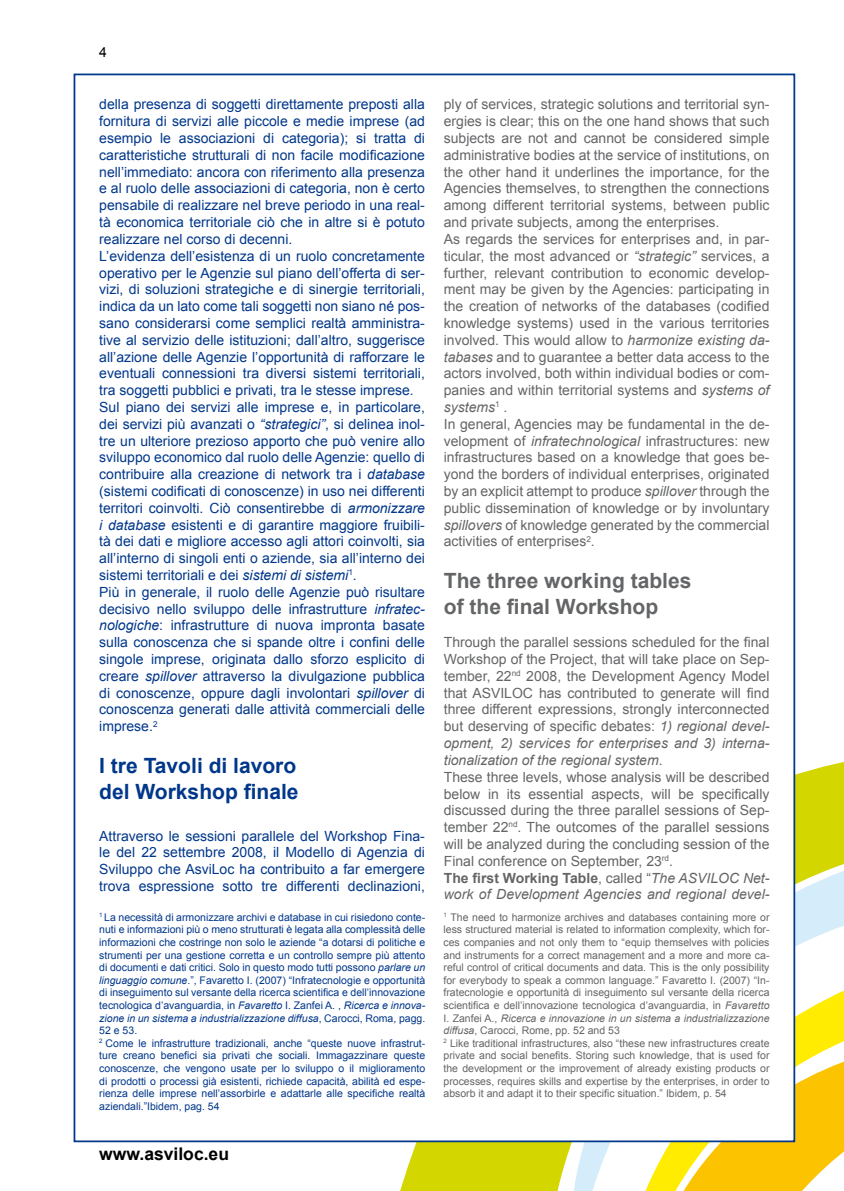
<style>
.page{position:relative;width:844px;height:1191px;background:#fff}
.page>*{position:absolute;margin:0;border:0;box-sizing:border-box;transform-origin:0 0}
.t1{font:700 21px/25.2px "Arial";color:#646567}
.t2{font:700 21px/25.2px "Arial";color:#00378b}
.t3{font:700 17.5px "Arial";color:#000}
.t4{font:14px/16.8px "Arial";color:#00378b}
.t5{font:14px/16.8px "Arial";color:#646567}
.t6{font:14px "Arial";color:#000}
.t7{font:10.5px/12.6px "Arial";color:#00378b}
.t8{font:10.5px/12.6px "Arial";color:#646567}
.s1{font-style:italic}
.s2{font-weight:700}
</style>
<div class="page">
<svg style="left:382px;top:658px;width:461px;height:533px;fill:#d4d600"></svg>
<svg style="left:620px;top:869px;width:223px;height:322px"></svg>
<div style="left:74px;top:74px;width:720px;height:1067px;background:#fff"></div>
<p class="t6" style="left:99px;top:43px;width:9px">4</p>
<p class="t4" style="left:99px;top:96px;width:327px">della presenza di soggetti direttamente preposti alla fornitura di servizi alle piccole e medie imprese (ad esempio le associazioni di categoria); si tratta di caratteristiche strutturali di non facile modificazione nell’immediato: ancora con riferimento alla presenza e al ruolo delle associazioni di categoria, non è certo pensabile di realizzare nel breve periodo in una real&shy;tà economica territoriale ciò che in altre si è potuto realizzare nel corso di decenni.<br>L’evidenza dell’esistenza di un ruolo concretamente operativo per le Agenzie sul piano dell’offerta di ser&shy;vizi, di soluzioni strategiche e di sinergie territoriali, indica da un lato come tali soggetti non siano né pos&shy;sano considerarsi come semplici realtà amministra&shy;tive al servizio delle istituzioni; dall’altro, suggerisce all’azione delle Agenzie l’opportunità di rafforzare le eventuali connessioni tra diversi sistemi territoriali, tra soggetti pubblici e privati, tra le stesse imprese.<br>Sul piano dei servizi alle imprese e, in particolare, dei servizi più avanzati o <span class="s1">“strategici”</span>, si delinea inol&shy;tre un ulteriore prezioso apporto che può venire allo sviluppo economico dal ruolo delle Agenzie: quello di contribuire alla creazione di network tra i <span class="s1">database </span>(sistemi codificati di conoscenze) in uso nei differenti territori coinvolti. Ciò consentirebbe di <span class="s1">armonizzare i database</span> esistenti e di garantire maggiore fruibili&shy;tà dei dati e migliore accesso agli attori coinvolti, sia all’interno di singoli enti o aziende, sia all’interno dei sistemi territoriali e dei <span class="s1">sistemi di sistemi</span><sup>1</sup>.<br>Più in generale, il ruolo delle Agenzie può risultare decisivo nello sviluppo delle infrastrutture <span class="s1">infratec&shy;nologiche</span>: infrastrutture di nuova impronta basate sulla conoscenza che si spande oltre i confini delle singole imprese, originata dallo sforzo esplicito di creare <span class="s1">spillover</span> attraverso la divulgazione pubblica di conoscenze, oppure dagli involontari <span class="s1">spillover</span> di conoscenza generati dalle attività commerciali delle imprese.<sup>2</sup></p>
<h1 class="t2" style="left:99px;top:754px;width:201px">I tre Tavoli di lavoro del Workshop finale</h1>
<p class="t4" style="left:99px;top:827px;width:327px;text-align:justify">Attraverso le sessioni parallele del Workshop Fina&shy;le del 22 settembre 2008, il Modello di Agenzia di Sviluppo che AsviLoc ha contribuito a far emergere trova espressione sotto tre differenti declinazioni,</p>
<p class="t5" style="left:443px;top:96px;width:327px">ply of services, strategic solutions and territorial syn&shy;ergies is clear; this on the one hand shows that such subjects are not and cannot be considered simple administrative bodies at the service of institutions, on the other hand it underlines the importance, for the Agencies themselves, to strengthen the connections among different territorial systems, between public and private subjects, among the enterprises.<br>As regards the services for enterprises and, in par&shy;ticular, the most advanced or <span class="s1">“strategic”</span> services, a further, relevant contribution to economic develop&shy;ment may be given by the Agencies: participating in the creation of networks of the databases (codified knowledge systems) used in the various territories involved. This would allow to <span class="s1">harmonize existing da&shy;tabases</span> and to guarantee a better data access to the actors involved, both within individual bodies or com&shy;panies and within territorial systems and <span class="s1">systems of systems</span><sup>1</sup> .<br>In general, Agencies may be fundamental in the de&shy;velopment of <span class="s1">infratechnological</span> infrastructures: new infrastructures based on a knowledge that goes be&shy;yond the borders of individual enterprises, originated by an explicit attempt to produce <span class="s1">spillover</span> through the public dissemination of knowledge or by involuntary <span class="s1">spillovers</span> of knowledge generated by the commercial activities of enterprises<sup>2</sup>.</p>
<h1 class="t1" style="left:443px;top:569px;width:249px">The three working tables of the final Workshop</h1>
<p class="t5" style="left:443px;top:634px;width:327px">Through the parallel sessions scheduled for the final Workshop of the Project, that will take place on Sep&shy;tember, 22<sup>nd</sup> 2008, the Development Agency Model that ASVILOC has contributed to generate will find three different expressions, strongly interconnected but deserving of specific debates: <span class="s1">1) regional devel&shy;opment, 2) services for enterprises and 3) interna&shy;tionalization of the regional system</span>.<br>These three levels, whose analysis will be described below in its essential aspects, will be specifically discussed during the three parallel sessions of Sep&shy;tember 22<sup>nd</sup>. The outcomes of the parallel sessions will be analyzed during the concluding session of the Final conference on September, 23<sup>rd</sup>.<br><span class="s2">The first Working Table</span>, called “<span class="s1">The ASVILOC Net&shy;work of Development Agencies and regional devel-</span></p>
<p class="t7" style="left:99px;top:911px;width:327px"><sup>1</sup> La necessità di armonizzare archivi e database in cui risiedono conte&shy;nuti e informazioni più o meno strutturati è legata alla complessità delle informazioni che costringe non solo le aziende “a dotarsi di politiche e strumenti per una gestione corretta e un controllo sempre più attento di documenti e dati critici. Solo in questo modo tutti possono <span class="s1">parlare un linguaggio comune</span>.”, Favaretto I. (2007) “Infratecnologie e opportunità di inseguimento sul versante della ricerca scientifica e dell’innovazione tecnologica d’avanguardia, in <span class="s1">Favaretto</span> I. Zanfei A. , <span class="s1">Ricerca e innova&shy;zione in un sistema a industrializzazione diffusa</span>, Carocci, Roma, pagg.<br>52 e 53.<br><sup>2</sup> Come le infrastrutture tradizionali, anche “queste nuove infrastrut&shy;ture creano benefici sia privati che sociali. Immagazzinare queste conoscenze, che vengono usate per lo sviluppo o il miglioramento di prodotti o processi già esistenti, richiede capacità, abilità ed espe&shy;rienza delle imprese nell’assorbirle e adattarle alle specifiche realtà aziendali.”Ibidem, pag. 54</p>
<p class="t8" style="left:443px;top:911px;width:327px"><sup>1</sup> The need to harmonize archives and databases containing more or less structured material is related to information complexity, which for&shy;ces companies and not only them to “equip themselves with policies and instruments for a correct management and a more and more ca&shy;reful control of critical documents and data. This is the only possibility for everybody to speak a common language.” Favaretto I. (2007) “In&shy;fratecnologie e opportunità di inseguimento sul versante della ricerca scientifica e dell’innovazione tecnologica d’avanguardia, in <span class="s1">Favaretto </span>I. Zanfei A., <span class="s1">Ricerca e innovazione in un sistema a industrializzazione diffusa</span>, Carocci, Rome, pp. 52 and 53<br><sup>2</sup> Like traditional infrastructures, also “these new infrastructures create private and social benefits. Storing such knowledge, that is used for the development or the improvement of already existing products or processes, requires skills and expertise by the enterprises, in order to absorb it and adapt it to their specific situation.” Ibidem, p. 54</p>
<p class="t3" style="left:99px;top:1142px;width:131px">www.asviloc.eu</p>
</div>
